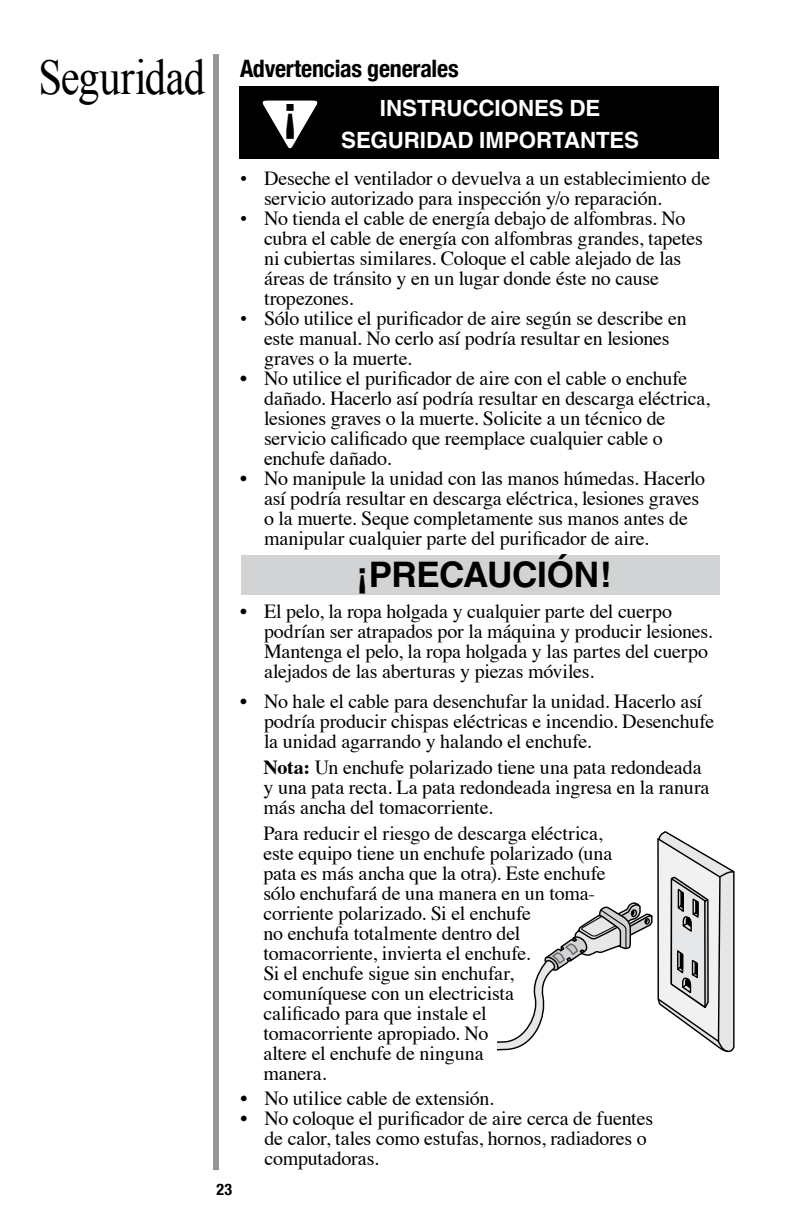
<style>
.page{position:relative;width:792px;height:1224px;background:#fff}
.page>*{position:absolute;margin:0;border:0;box-sizing:border-box;transform-origin:0 0}
.t1{font:50px "Times New Roman";letter-spacing:-.01em;color:#000;scale:.85 1}
.t2{font:700 35.2px "Helvetica";letter-spacing:-.015em;color:#000}
.t3{font:700 condensed 24px "Helvetica Neue";letter-spacing:-.01em;color:#000}
.t4{font:700 22.4px/32px "Helvetica";letter-spacing:-.005em;color:#fff;text-align:center}
.t5{font:20px/20px "Times";letter-spacing:-.01em;color:#000}
.t6{font:700 condensed 16px "Helvetica Neue";color:#000}
.s1{font-family:"Times New Roman"}
.s2{font-weight:700}
</style>
<div class="page">
<div style="left:213px;top:54px;width:6px;height:1116px;background:#939598"></div>
<svg style="left:497px;top:831px;width:238px;height:222px"></svg>
<div style="left:239px;top:86px;width:480px;height:73px;background:#000"></div>
<div style="left:242px;top:555px;width:478px;height:40px;background:#d1d3d4"></div>
<svg style="left:263px;top:101px;width:54px;height:47px"></svg>
<h1 class="t1" style="left:39px;top:44px;width:197px">Seguridad</h1>
<p class="t3" style="left:240px;top:54px;width:220px">Advertencias generales</p>
<p class="t4" style="left:341px;top:92px;width:299px">INSTRUCCIONES DE<br>SEGURIDAD IMPORTANTES</p>
<p class="t5" style="left:264px;top:166px;width:448px;text-indent:-24px"><span class="s1">•</span> Deseche el ventilador o devuelva a un establecimiento de servicio autorizado para inspección y/o reparación.</p>
<p class="t5" style="left:264px;top:206px;width:441px;text-indent:-24px"><span class="s1">•</span> No tienda el cable de energía debajo de alfombras. No cubra el cable de energía con alfombras grandes, tapetes ni cubiertas similares. Coloque el cable alejado de las áreas de tránsito y en un lugar donde éste no cause tropezones.</p>
<p class="t5" style="left:264px;top:306px;width:424px;text-indent:-24px"><span class="s1">•</span> Sólo utilice el purificador de aire según se describe en este manual. No cerlo así podría resultar en lesiones graves o la muerte.</p>
<p class="t5" style="left:264px;top:366px;width:447px;text-indent:-24px">• No utilice el purificador de aire con el cable o enchufe dañado. Hacerlo así podría resultar en descarga eléctrica, lesiones graves o la muerte. Solicite a un técnico de servicio calificado que reemplace cualquier cable o enchufe dañado.</p>
<p class="t5" style="left:264px;top:466px;width:443px;text-indent:-24px">• No manipule la unidad con las manos húmedas. Hacerlo así podría resultar en descarga eléctrica, lesiones graves o la muerte. Seque completamente sus manos antes de manipular cualquier parte del purificador de aire.</p>
<h2 class="t2" style="left:356px;top:553px;width:257px">¡PRECAUCIÓN!</h2>
<p class="t5" style="left:264px;top:600px;width:450px;text-indent:-24px">• El pelo, la ropa holgada y cualquier parte del cuerpo podrían ser atrapados por la máquina y producir lesiones.<br>Mantenga el pelo, la ropa holgada y las partes del cuerpo alejados de las aberturas y piezas móviles.</p>
<p class="t5" style="left:264px;top:690px;width:452px;text-indent:-24px">• No hale el cable para desenchufar la unidad. Hacerlo así podría producir chispas eléctricas e incendio. Desenchufe la unidad agarrando y halando el enchufe.</p>
<p class="t5" style="left:263px;top:756px;width:448px"><span class="s2">Nota:</span> Un enchufe polarizado tiene una pata redondeada y una pata recta. La pata redondeada ingresa en la ranura más ancha del tomacorriente.</p>
<p class="t5" style="left:263px;top:822px;width:350px">Para reducir el riesgo de descarga eléctrica, este equipo tiene un enchufe polarizado (una pata es más ancha que la otra). Este enchufe sólo enchufará de una manera en un toma&shy;corriente polarizado. Si el enchufe<br>no enchufa totalmente dentro del tomacorriente, invierta el enchufe.<br>Si el enchufe sigue sin enchufar, comuníquese con un electricista<br>calificado para que instale el<br>tomacorriente apropiado. No<br>altere el enchufe de ninguna<br>manera.</p>
<p class="t6" style="left:216px;top:1180px;width:17px">23</p>
<p class="t5" style="left:240px;top:1086px;width:255px">• No utilice cable de extensión.</p>
<p class="t5" style="left:264px;top:1106px;width:390px;text-indent:-24px">• No coloque el purificador de aire cerca de fuentes de calor, tales como estufas, hornos, radiadores o computadoras.</p>
</div>
